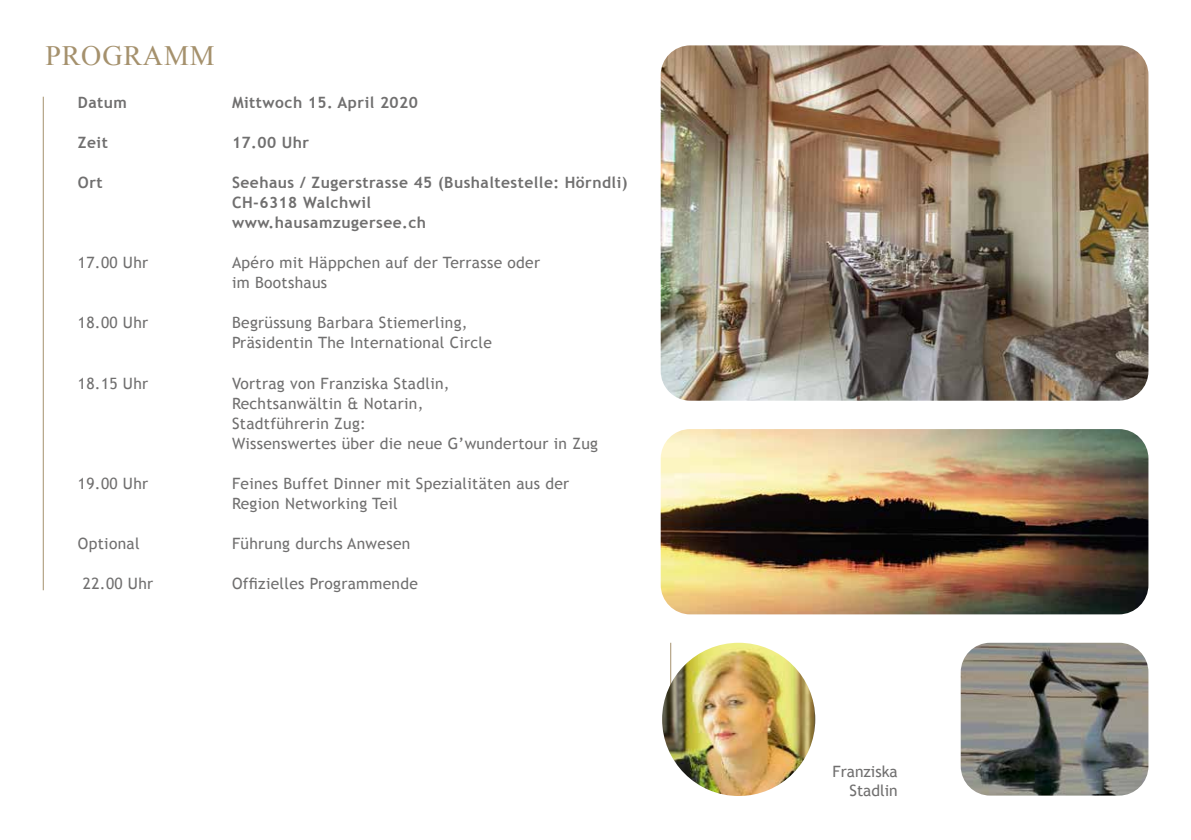
<style>
.page{position:relative;width:1191px;height:840px;background:#fff}
.page>*{position:absolute;margin:0;border:0;box-sizing:border-box;transform-origin:0 0}
.t1{font:28px "Times New Roman";letter-spacing:.03em;color:#a5916d}
.t2{font:15.6px/20px "Trebuchet MS";letter-spacing:.02em;color:#706f6f}
.t3{font:700 15.6px/20px "Trebuchet MS";letter-spacing:.03em;color:#706f6f}
.t4{font:15.6px/18.6px "Trebuchet MS";color:#706f6f;text-align:right}
</style>
<div class="page">
<hr style="left:43px;top:97px;width:1px;height:493px;background:#a5916d">
<img style="left:660px;top:45px;width:488px;height:355px">
<hr style="left:670px;top:642px;width:1px;height:84px;background:#a5916d">
<img style="left:662px;top:642px;width:153px;height:153px;border-radius:77px">
<img style="left:960px;top:642px;width:188px;height:153px">
<img style="left:660px;top:429px;width:488px;height:185px">
<h1 class="t1" style="left:45px;top:37px;width:171px">PROGRAMM</h1>
<p class="t3" style="left:78px;top:93px;width:51px">Datum</p>
<p class="t3" style="left:232px;top:93px;width:187px">Mittwoch 15. April 2020</p>
<p class="t3" style="left:78px;top:133px;width:31px">Zeit</p>
<p class="t3" style="left:232px;top:133px;width:79px">17.00 Uhr</p>
<p class="t3" style="left:78px;top:173px;width:26px">Ort</p>
<p class="t3" style="left:232px;top:173px;width:397px">Seehaus / Zugerstrasse 45 (Bushaltestelle: Hörndli)<br>CH-6318 Walchwil<br>www.hausamzugersee.ch</p>
<p class="t2" style="left:78px;top:253px;width:72px">17.00 Uhr</p>
<p class="t2" style="left:232px;top:253px;width:309px">Apéro mit Häppchen auf der Terrasse oder im Bootshaus</p>
<p class="t2" style="left:78px;top:313px;width:72px">18.00 Uhr</p>
<p class="t2" style="left:232px;top:313px;width:261px">Begrüssung Barbara Stiemerling,<br>Präsidentin The International Circle</p>
<p class="t2" style="left:78px;top:373px;width:72px">18.15 Uhr</p>
<p class="t2" style="left:232px;top:373px;width:367px">Vortrag von Franziska Stadlin,<br>Rechtsanwältin &amp; Notarin,<br>Stadtführerin Zug:<br>Wissenswertes über die neue G’wundertour in Zug</p>
<p class="t2" style="left:78px;top:473px;width:72px">19.00 Uhr</p>
<p class="t2" style="left:232px;top:473px;width:339px">Feines Buffet Dinner mit Spezialitäten aus der<br>Region Networking Teil</p>
<p class="t2" style="left:78px;top:533px;width:63px">Optional</p>
<p class="t2" style="left:232px;top:533px;width:180px">Führung durchs Anwesen</p>
<p class="t2" style="left:83px;top:573px;width:72px">22.00 Uhr</p>
<p class="t2" style="left:232px;top:573px;width:187px">Offizielles Programmende</p>
<p class="t4" style="left:832px;top:762px;width:67px">Franziska<br>Stadlin</p>
</div>
